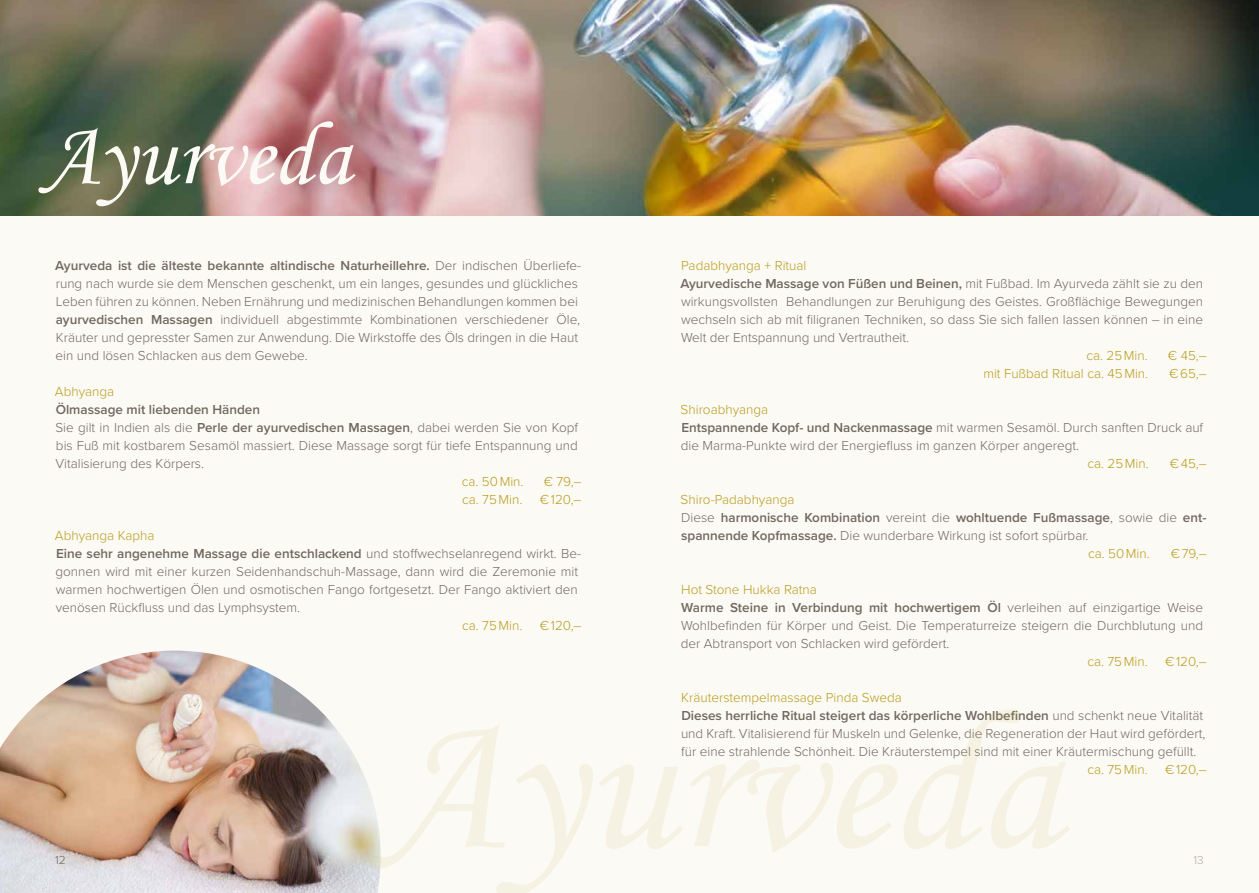
<style>
.page{position:relative;width:1259px;height:893px;background:#fcfaf5}
.page>*{position:absolute;margin:0;border:0;box-sizing:border-box;transform-origin:0 0}
.t1{font:90px "Monotype Corsiva";color:#fcfaf5}
.t2{font:300 13.5px/18px "Proxima Nova";color:#71685f}
.t3{font:300 13.5px "Proxima Nova";color:#b79c1b}
.t4{font:600 13.5px "Proxima Nova";color:#71685f}
.t5{font:300 12px "Proxima Nova";color:#71685f}
.t6{font:300 12px "Proxima Nova";color:#b3aba6}
.s1{font-weight:600}
.s2{color:#b79c1b}
.s3{font-weight:300}
</style>
<div class="page">
<img style="left:0;top:651px;width:381px;height:242px">
<img style="left:0;top:0;width:1259px;height:216px">
<h1 class="t1" style="left:43px;top:101px;width:309px">Ayurveda</h1>
<p class="t2" style="left:55px;top:256px;width:527px"><span class="s1">Ayurveda ist die älteste bekannte altindische Naturheillehre.</span> Der indischen Überliefe&shy;rung nach wurde sie dem Menschen geschenkt, um ein langes, gesundes und glückliches Leben führen zu können. Neben Ernährung und medizinischen Behandlungen kommen bei <span class="s1">ayurvedischen Massagen</span> individuell abgestimmte Kombinationen verschiedener Öle, Kräuter und gepresster Samen zur Anwendung. Die Wirkstoffe des Öls dringen in die Haut ein und lösen Schlacken aus dem Gewebe.</p>
<p class="t3" style="left:55px;top:381px;width:61px">Abhyanga</p>
<p class="t2" style="left:55px;top:400px;width:524px"><span class="s1">Ölmassage mit liebenden Händen<br></span>Sie gilt in Indien als die <span class="s1">Perle der ayurvedischen Massagen</span>, dabei werden Sie von Kopf bis Fuß mit kostbarem Sesamöl massiert. Diese Massage sorgt für tiefe Entspannung und Vitalisierung des Körpers.</p>
<p class="t3" style="left:462px;top:471px;width:63px">ca. 50 Min.</p>
<p class="t3" style="left:544px;top:471px;width:39px">€ 79,–</p>
<p class="t3" style="left:462px;top:489px;width:62px">ca. 75 Min.</p>
<p class="t3" style="left:540px;top:489px;width:43px">€ 120,–</p>
<p class="t2" style="left:55px;top:526px;width:528px"><span class="s2">Abhyanga Kapha<br></span><span class="s1">Eine sehr angenehme Massage die entschlackend</span> und stoffwechselanregend wirkt. Be&shy;gonnen wird mit einer kurzen Seidenhandschuh-Massage, dann wird die Zeremonie mit warmen hochwertigen Ölen und osmotischen Fango fortgesetzt. Der Fango aktiviert den venösen Rückfluss und das Lymphsystem.</p>
<p class="t3" style="left:462px;top:615px;width:62px">ca. 75 Min.</p>
<p class="t3" style="left:540px;top:615px;width:43px">€ 120,–</p>
<p class="t2" style="left:680px;top:256px;width:524px"><span class="s2">Padabhyanga + Ritual<br></span><span class="s1">Ayurvedische Massage von Füßen und Beinen,</span> mit Fußbad. Im Ayurveda zählt sie zu den wirkungsvollsten Behandlungen zur Beruhigung des Geistes. Großflächige Bewegungen wechseln sich ab mit filigranen Techniken, so dass Sie sich fallen lassen können – in eine Welt der Entspannung und Vertrautheit.</p>
<p class="t3" style="left:1086px;top:345px;width:63px">ca. 25 Min.</p>
<p class="t3" style="left:1168px;top:345px;width:40px">€ 45,–</p>
<p class="t3" style="left:983px;top:363px;width:166px">mit Fußbad Ritual ca. 45 Min.</p>
<p class="t3" style="left:1169px;top:363px;width:39px">€ 65,–</p>
<p class="t2" style="left:680px;top:400px;width:524px"><span class="s2">Shiroabhyanga<br></span><span class="s1">Entspannende Kopf- und Nackenmassage</span> mit warmen Sesamöl. Durch sanften Druck auf die Marma-Punkte wird der Energiefluss im ganzen Körper angeregt.</p>
<p class="t3" style="left:1087px;top:453px;width:63px">ca. 25 Min.</p>
<p class="t3" style="left:1169px;top:453px;width:39px">€ 45,–</p>
<p class="t3" style="left:680px;top:489px;width:115px">Shiro-Padabhyanga</p>
<p class="t4" style="left:681px;top:507px;width:527px"><span class="s3">Diese</span> harmonische Kombination <span class="s3">vereint die</span> wohltuende Fußmassage<span class="s3">, sowie die</span> ent-</p>
<p class="t2" style="left:681px;top:526px;width:409px"><span class="s1">spannende Kopfmassage.</span> Die wunderbare Wirkung ist sofort spürbar.</p>
<p class="t3" style="left:1088px;top:543px;width:63px">ca. 50 Min.</p>
<p class="t3" style="left:1170px;top:543px;width:38px">€ 79,–</p>
<p class="t2" style="left:681px;top:580px;width:524px"><span class="s2">Hot Stone Hukka Ratna<br></span><span class="s1">Warme Steine in Verbindung mit hochwertigem Öl</span> verleihen auf einzigartige Weise Wohlbefinden für Körper und Geist. Die Temperaturreize steigern die Durchblutung und der Abtransport von Schlacken wird gefördert.</p>
<p class="t3" style="left:1087px;top:651px;width:62px">ca. 75 Min.</p>
<p class="t3" style="left:1165px;top:651px;width:43px">€ 120,–</p>
<p class="t2" style="left:681px;top:688px;width:526px"><span class="s2">Kräuterstempelmassage Pinda Sweda<br></span><span class="s1">Dieses herrliche Ritual steigert das körperliche Wohlbefinden</span> und schenkt neue Vitalität und Kraft. Vitalisierend für Muskeln und Gelenke, die Regeneration der Haut wird gefördert, für eine strahlende Schönheit. Die Kräuterstempel sind mit einer Kräutermischung gefüllt.</p>
<p class="t3" style="left:1087px;top:759px;width:62px">ca. 75 Min.</p>
<p class="t3" style="left:1165px;top:759px;width:43px">€ 120,–</p>
<p class="t5" style="left:55px;top:851px;width:12px">12</p>
<p class="t6" style="left:1193px;top:851px;width:12px">13</p>
</div>
